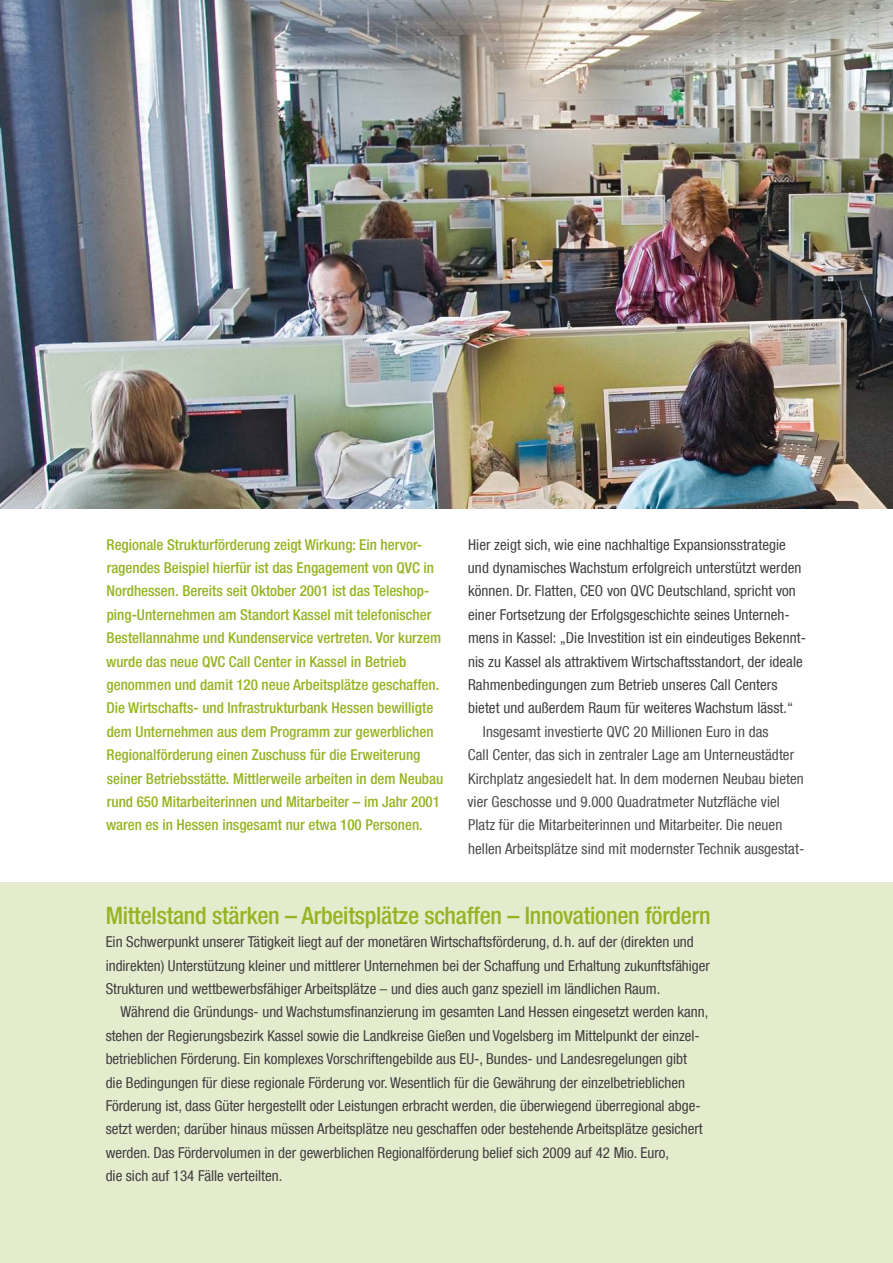
<style>
.page{position:relative;width:893px;height:1263px;background:#fff}
.page>*{position:absolute;margin:0;border:0;box-sizing:border-box;transform-origin:0 0}
.t1{font:500 condensed 24px "Helvetica Neue LT Com";letter-spacing:-.01em;color:#95b423}
.t2{font:condensed 15px "Helvetica Neue LT Com";color:#3e3d40}
.t3{font:500 condensed 15px/23.4px "Helvetica Neue LT Com";color:#95b423}
.t4{font:condensed 15px "Helvetica Neue LT Com";letter-spacing:.005em;color:#4b4b4d}
.t5{font:condensed 10.5px "Helvetica Neue LT Com";color:#525e64}
</style>
<div class="page">
<img style="left:0;top:0;width:893px;height:509px">
<div style="left:0;top:883px;width:893px;height:380px;background:#e5eccd"></div>
<p class="t5" style="left:64px;top:84px;width:12px">32</p>
<p class="t3" style="left:106px;top:532px;width:339px">Regionale Strukturförderung zeigt Wirkung: Ein hervor&shy;ragendes Beispiel hierfür ist das Engagement von QVC in Nordhessen. Bereits seit Oktober 2001 ist das Teleshop&shy;ping-Unternehmen am Standort Kassel mit telefonischer Bestellannahme und Kundenservice vertreten. Vor kurzem wurde das neue QVC Call Center in Kassel in Betrieb genommen und damit 120 neue Arbeitsplätze geschaffen.<br>Die Wirtschafts- und Infrastrukturbank Hessen bewilligte dem Unternehmen aus dem Programm zur gewerblichen Regionalförderung einen Zuschuss für die Erweiterung seiner Betriebsstätte. Mittlerweile arbeiten in dem Neubau rund 650 Mitarbeiterinnen und Mitarbeiter – im Jahr 2001 waren es in Hessen insgesamt nur etwa 100 Personen.</p>
<p class="t2" style="left:468px;top:535px;width:319px">Hier zeigt sich, wie eine nachhaltige Expansionsstrategie</p>
<p class="t2" style="left:468px;top:559px;width:335px">und dynamisches Wachstum erfolgreich unterstützt werden</p>
<p class="t2" style="left:468px;top:582px;width:329px">können. Dr. Flatten, CEO von QVC Deutschland, spricht von</p>
<p class="t2" style="left:468px;top:606px;width:323px">einer Fortsetzung der Erfolgsgeschichte seines Unterneh-</p>
<p class="t2" style="left:468px;top:629px;width:339px">mens in Kassel: „Die Investition ist ein eindeutiges Bekennt-</p>
<p class="t2" style="left:468px;top:652px;width:336px">nis zu Kassel als attraktivem Wirtschaftsstandort, der ideale</p>
<p class="t2" style="left:468px;top:676px;width:311px">Rahmenbedingungen zum Betrieb unseres Call Centers</p>
<p class="t2" style="left:468px;top:699px;width:327px">bietet und außerdem Raum für weiteres Wachstum lässt.“</p>
<p class="t4" style="left:483px;top:722px;width:287px">Insgesamt investierte QVC 20 Millionen Euro in das</p>
<p class="t4" style="left:468px;top:746px;width:328px">Call Center, das sich in zentraler Lage am Unterneustädter</p>
<p class="t4" style="left:468px;top:769px;width:337px">Kirchplatz angesiedelt hat. In dem modernen Neubau bieten</p>
<p class="t4" style="left:467px;top:793px;width:314px">vier Geschosse und 9.000 Quadratmeter Nutzfläche viel</p>
<p class="t4" style="left:468px;top:816px;width:316px">Platz für die Mitarbeiterinnen und Mitarbeiter. Die neuen</p>
<p class="t4" style="left:468px;top:839px;width:338px">hellen Arbeitsplätze sind mit modernster Technik ausgestat-</p>
<p class="t1" style="left:106px;top:901px;width:607px">Mittelstand stärken – Arbeitsplätze schaffen – Innovationen fördern</p>
<p class="t2" style="left:106px;top:933px;width:590px">Ein Schwerpunkt unserer Tätigkeit liegt auf der monetären Wirtschaftsförderung, d.h. auf der (direkten und</p>
<p class="t2" style="left:106px;top:956px;width:606px">indirekten) Unterstützung kleiner und mittlerer Unternehmen bei der Schaffung und Erhaltung zukunftsfähiger</p>
<p class="t2" style="left:106px;top:980px;width:556px">Strukturen und wettbewerbsfähiger Arbeitsplätze – und dies auch ganz speziell im ländlichen Raum.</p>
<p class="t2" style="left:121px;top:1003px;width:589px">Während die Gründungs- und Wachstumsfinanzierung im gesamten Land Hessen eingesetzt werden kann,</p>
<p class="t2" style="left:106px;top:1027px;width:596px">stehen der Regierungsbezirk Kassel sowie die Landkreise Gießen und Vogelsberg im Mittelpunkt der einzel-</p>
<p class="t2" style="left:106px;top:1050px;width:583px">betrieblichen Förderung. Ein komplexes Vorschriftengebilde aus EU-, Bundes- und Landesregelungen gibt</p>
<p class="t2" style="left:106px;top:1073px;width:581px">die Bedingungen für diese regionale Förderung vor. Wesentlich für die Gewährung der einzelbetrieblichen</p>
<p class="t2" style="left:106px;top:1097px;width:596px">Förderung ist, dass Güter hergestellt oder Leistungen erbracht werden, die überwiegend überregional abge-</p>
<p class="t2" style="left:106px;top:1120px;width:598px">setzt werden; darüber hinaus müssen Arbeitsplätze neu geschaffen oder bestehende Arbeitsplätze gesichert</p>
<p class="t2" style="left:106px;top:1143px;width:565px">werden. Das Fördervolumen in der gewerblichen Regionalförderung belief sich 2009 auf 42 Mio. Euro,</p>
<p class="t2" style="left:106px;top:1167px;width:178px">die sich auf 134 Fälle verteilten.</p>
</div>
